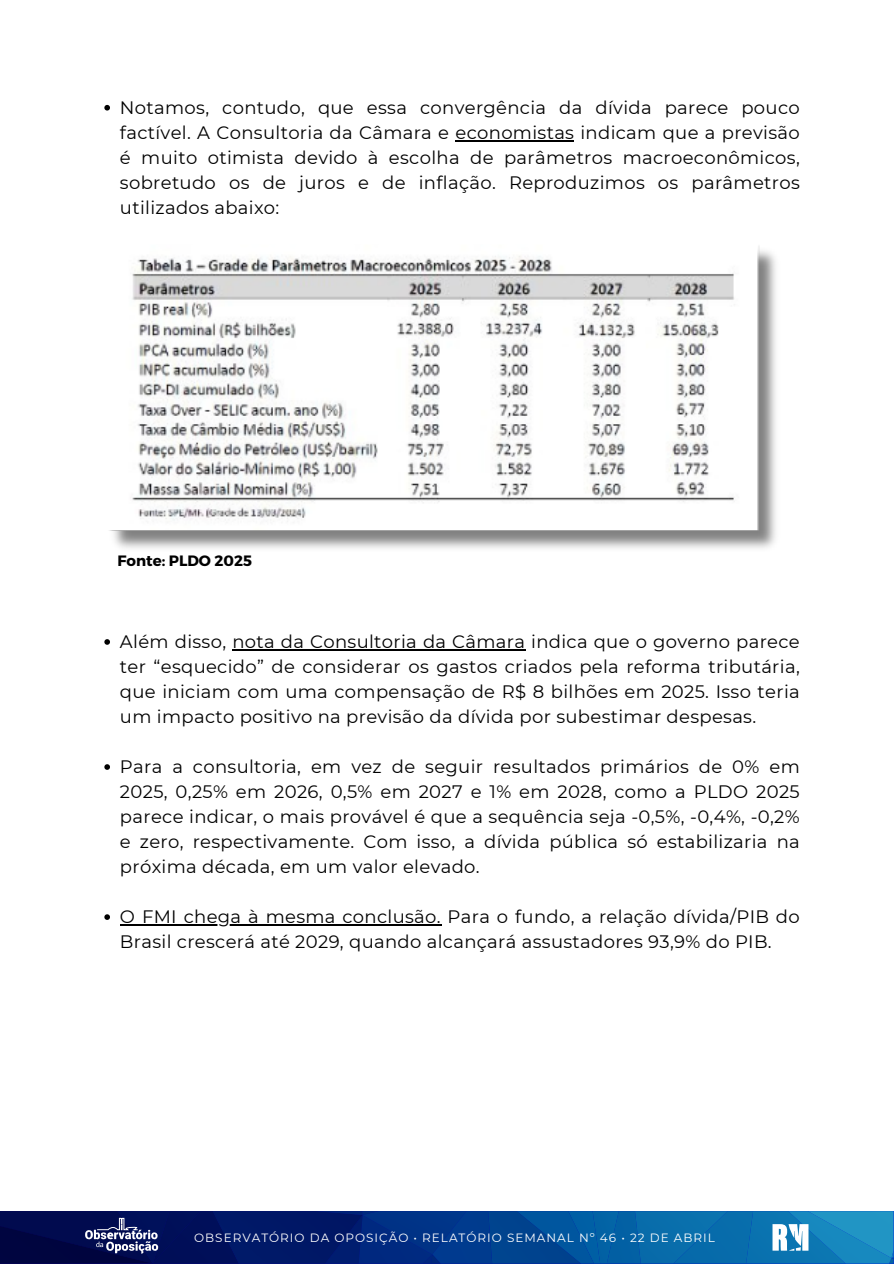
<style>
.page{position:relative;width:894px;height:1264px;background:#fff}
.page>*{position:absolute;margin:0;border:0;box-sizing:border-box;transform-origin:0 0}
.t1{font:18px/25px "Montserrat";letter-spacing:.02em;color:#000;text-align:justify}
.t2{font:700 15px "Montserrat";color:#000}
.t3{font:12px "Montserrat";letter-spacing:.085em;color:#fff}
</style>
<div class="page">
<svg style="left:0;top:1211px;width:893px;height:53px;background:#0b4388"></svg>
<img style="left:109px;top:246px;width:667px;height:303px">
<svg style="left:104px;top:105px;width:6px;height:5px"></svg>
<hr style="left:455px;top:140px;width:119px;height:1px;background:#000">
<svg style="left:104px;top:639px;width:6px;height:5px"></svg>
<hr style="left:232px;top:649px;width:293px;height:1px;background:#000">
<svg style="left:104px;top:764px;width:6px;height:5px"></svg>
<svg style="left:104px;top:914px;width:6px;height:5px"></svg>
<hr style="left:120px;top:924px;width:321px;height:1px;background:#000">
<p class="t1" style="left:120px;top:95px;width:681px">Notamos, contudo, que essa convergência da dívida parece pouco factível. A Consultoria da Câmara e economistas indicam que a previsão é muito otimista devido à escolha de parâmetros macroeconômicos, sobretudo os de juros e de inflação. Reproduzimos os parâmetros utilizados abaixo:</p>
<p class="t2" style="left:117px;top:551px;width:136px">Fonte: PLDO 2025</p>
<p class="t1" style="left:120px;top:629px;width:681px">Além disso, nota da Consultoria da Câmara indica que o governo parece ter “esquecido” de considerar os gastos criados pela reforma tributária, que iniciam com uma compensação de R$ 8 bilhões em 2025. Isso teria um impacto positivo na previsão da dívida por subestimar despesas.</p>
<p class="t1" style="left:120px;top:754px;width:681px">Para a consultoria, em vez de seguir resultados primários de 0% em 2025, 0,25% em 2026, 0,5% em 2027 e 1% em 2028, como a PLDO 2025 parece indicar, o mais provável é que a sequência seja -0,5%, -0,4%, -0,2% e zero, respectivamente. Com isso, a dívida pública só estabilizaria na próxima década, em um valor elevado.</p>
<p class="t1" style="left:120px;top:904px;width:681px">O FMI chega à mesma conclusão. Para o fundo, a relação dívida/PIB do<br>Brasil crescerá até 2029, quando alcançará assustadores 93,9% do PIB.</p>
<p class="t3" style="left:194px;top:1229px;width:522px">OBSERVATÓRIO DA OPOSIÇÃO • RELATÓRIO SEMANAL Nº 46 • 22 DE ABRIL</p>
</div>
